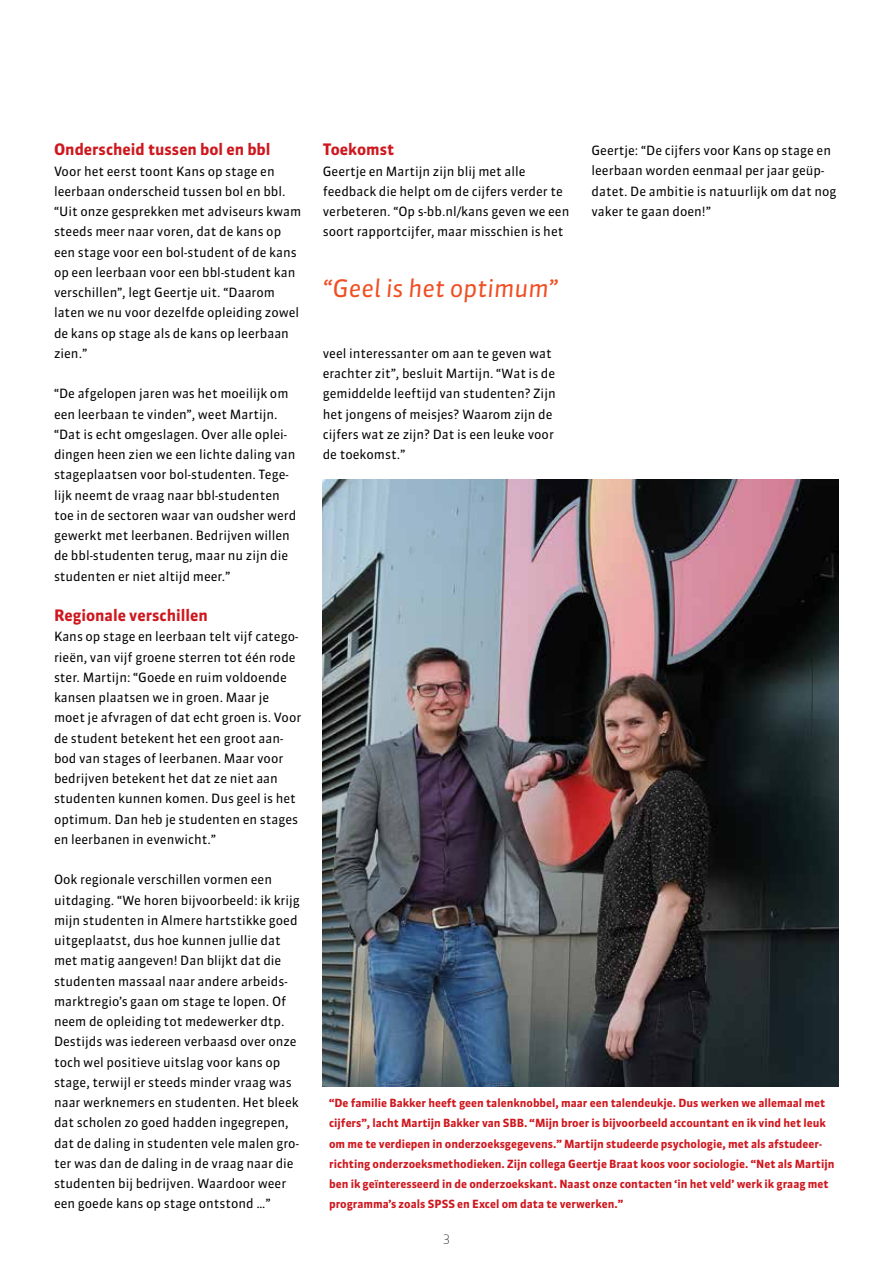
<style>
.page{position:relative;width:893px;height:1263px;background:#fff}
.page>*{position:absolute;margin:0;border:0;box-sizing:border-box;transform-origin:0 0}
.t1{font:italic 24px "Sanuk OT";color:#f04e23}
.t2{font:700 15.75px "Sanuk OT";color:#ce171e}
.t3{font:12.75px/20.2px "Sanuk OT";color:#000}
.t4{font:100 12.75px "Sanuk OT";color:#000}
.t5{font:700 11.25px/20.2px "Sanuk OT";color:#ce171e}
</style>
<div class="page">
<img style="left:323px;top:479px;width:516px;height:608px">
<p class="t2" style="left:54px;top:140px;width:218px">Onderscheid tussen bol en bbl</p>
<p class="t3" style="left:54px;top:161px;width:249px">Voor het eerst toont Kans op stage en leerbaan onderscheid tussen bol en bbl. “Uit onze gesprekken met adviseurs kwam steeds meer naar voren, dat de kans op een stage voor een bol-student of de kans op een leerbaan voor een bbl-student kan verschillen”, legt Geertje uit. “Daarom laten we nu voor dezelfde opleiding zowel de kans op stage als de kans op leerbaan zien.”</p>
<p class="t3" style="left:54px;top:384px;width:244px">“De afgelopen jaren was het moeilijk om een leerbaan te vinden”, weet Martijn. “Dat is echt omgeslagen. Over alle oplei&shy;dingen heen zien we een lichte daling van stageplaatsen voor bol-studenten. Tege&shy;lijk neemt de vraag naar bbl-studenten toe in de sectoren waar van oudsher werd gewerkt met leerbanen. Bedrijven willen de bbl-studenten terug, maar nu zijn die studenten er niet altijd meer.”</p>
<p class="t2" style="left:54px;top:606px;width:155px">Regionale verschillen</p>
<p class="t3" style="left:54px;top:627px;width:249px">Kans op stage en leerbaan telt vijf catego&shy;rieën, van vijf groene sterren tot één rode ster. Martijn: “Goede en ruim voldoende kansen plaatsen we in groen. Maar je moet je afvragen of dat echt groen is. Voor de student betekent het een groot aan&shy;bod van stages of leerbanen. Maar voor bedrijven betekent het dat ze niet aan studenten kunnen komen. Dus geel is het optimum. Dan heb je studenten en stages en leerbanen in evenwicht.”</p>
<p class="t3" style="left:54px;top:870px;width:247px">Ook regionale verschillen vormen een uitdaging. “We horen bijvoorbeeld: ik krijg mijn studenten in Almere hartstikke goed uitgeplaatst, dus hoe kunnen jullie dat met matig aangeven! Dan blijkt dat die studenten massaal naar andere arbeids&shy;marktregio’s gaan om stage te lopen. Of neem de opleiding tot medewerker dtp.<br>Destijds was iedereen verbaasd over onze toch wel positieve uitslag voor kans op stage, terwijl er steeds minder vraag was naar werknemers en studenten. Het bleek dat scholen zo goed hadden ingegrepen, dat de daling in studenten vele malen gro&shy;ter was dan de daling in de vraag naar die studenten bij bedrijven. Waardoor weer een goede kans op stage ontstond …”</p>
<p class="t2" style="left:323px;top:140px;width:73px">Toekomst</p>
<p class="t3" style="left:323px;top:161px;width:248px">Geertje en Martijn zijn blij met alle feedback die helpt om de cijfers verder te verbeteren. “Op s-bb.nl/kans geven we een soort rapportcijfer, maar misschien is het</p>
<h1 class="t1" style="left:323px;top:273px;width:237px">“Geel is het optimum”</h1>
<p class="t3" style="left:323px;top:343px;width:234px">veel interessanter om aan te geven wat erachter zit”, besluit Martijn. “Wat is de gemiddelde leeftijd van studenten? Zijn het jongens of meisjes? Waarom zijn de cijfers wat ze zijn? Dat is een leuke voor de toekomst.”</p>
<p class="t3" style="left:591px;top:140px;width:247px">Geertje: “De cijfers voor Kans op stage en leerbaan worden eenmaal per jaar geüp&shy;datet. De ambitie is natuurlijk om dat nog vaker te gaan doen!”</p>
<p class="t5" style="left:329px;top:1093px;width:507px">“De familie Bakker heeft geen talenknobbel, maar een talendeukje. Dus werken we allemaal met cijfers”, lacht Martijn Bakker van SBB. “Mijn broer is bijvoorbeeld accountant en ik vind het leuk om me te verdiepen in onderzoeksgegevens.” Martijn studeerde psychologie, met als afstudeer&shy;richting onderzoeksmethodieken. Zijn collega Geertje Braat koos voor sociologie. “Net als Martijn ben ik geïnteresseerd in de onderzoekskant. Naast onze contacten ‘in het veld’ werk ik graag met programma’s zoals SPSS en Excel om data te verwerken.”</p>
<p class="t4" style="left:443px;top:1230px;width:8px">3</p>
</div>
